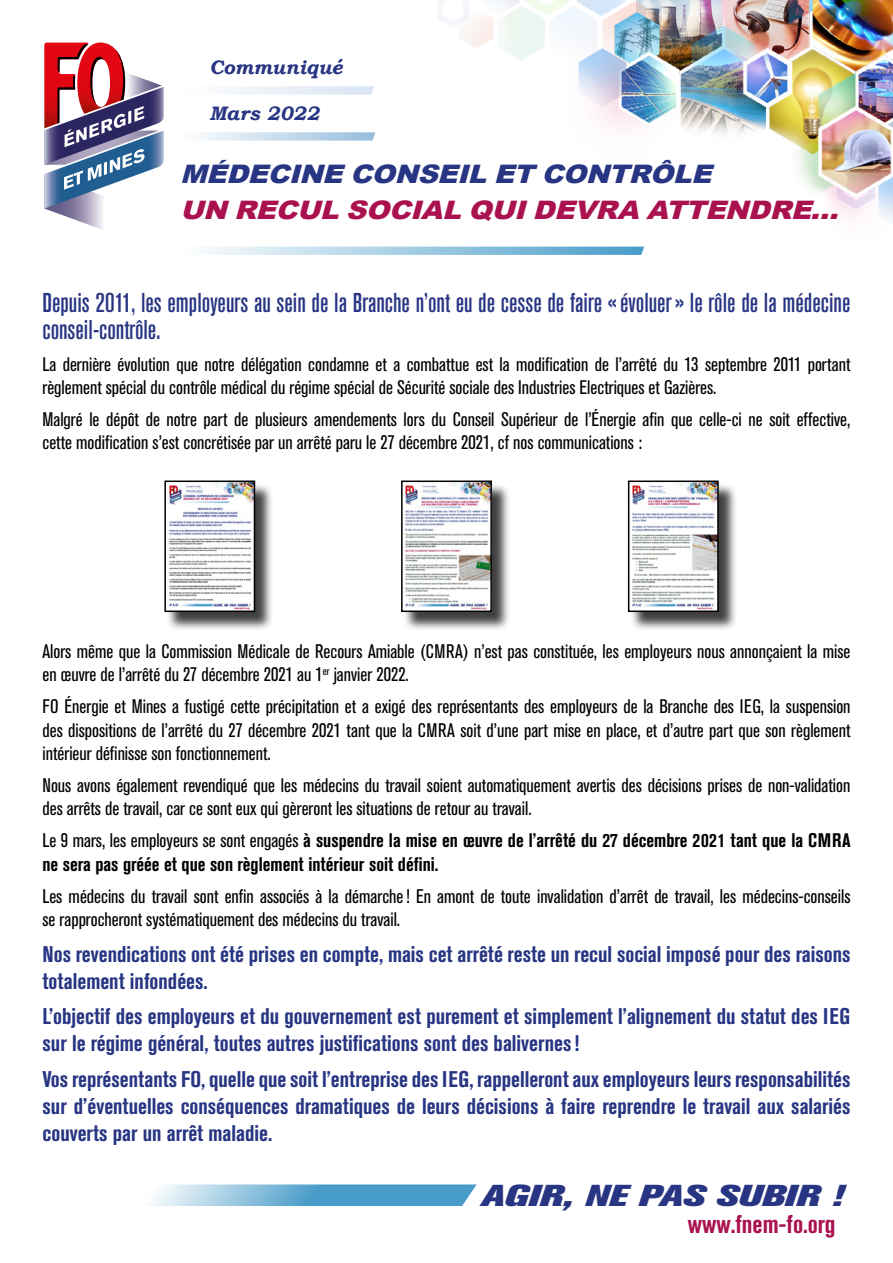
<style>
.page{position:relative;width:893px;height:1263px;background:#fff}
.page>*{position:absolute;margin:0;border:0;box-sizing:border-box;transform-origin:0 0}
.t1{font:italic 800 30px "Akzidenz Grotesk Pro";color:#283583;scale:1.4 1}
.t2{font:500 condensed 27px/27.3px "Akzidenz Grotesk Pro";color:#283583}
.t3{font:italic 900 25.5px "Arial";color:#aa124f;scale:1.1 1}
.t4{font:italic 900 25.5px "Arial";color:#283583;scale:1.1 1}
.t5{font:700 condensed 25.5px "Akzidenz Grotesk Pro";color:#aa124f}
.t6{font:700 condensed 22.5px/27px "Akzidenz Grotesk Pro";color:#283583}
.t7{font:condensed 19.5px/23.4px "Akzidenz Grotesk Pro";color:#000}
.t8{font:700 condensed 19.5px/23.4px "Akzidenz Grotesk Pro";color:#000}
.t9{font:italic 700 19.5px "Bookman Old Style";color:#283583}
.s1{font-weight:400}
</style>
<div class="page">
<svg style="left:151px;top:1184px;width:326px;height:22px"></svg>
<img style="left:97px;top:0;width:796px;height:222px">
<svg style="left:44px;top:43px;width:120px;height:186px"></svg>
<svg style="left:180px;top:86px;width:194px;height:9px"></svg>
<svg style="left:180px;top:132px;width:195px;height:9px"></svg>
<svg style="left:204px;top:247px;width:440px;height:8px"></svg>
<div style="left:166px;top:482px;width:108px;height:149px;background:#000;opacity:.75"></div>
<img style="left:167px;top:483px;width:85px;height:126px">
<div style="left:164px;top:480px;width:91px;height:132px;border:2px solid #000"></div>
<div style="left:403px;top:482px;width:108px;height:149px;background:#000;opacity:.75"></div>
<img style="left:404px;top:483px;width:85px;height:126px">
<div style="left:401px;top:480px;width:91px;height:132px;border:2px solid #000"></div>
<div style="left:630px;top:482px;width:108px;height:149px;background:#000;opacity:.75"></div>
<img style="left:631px;top:483px;width:85px;height:126px">
<div style="left:628px;top:480px;width:91px;height:132px;border:2px solid #000"></div>
<p class="t9" style="left:210px;top:53px;width:134px">Communiqué</p>
<p class="t9" style="left:210px;top:99px;width:111px">Mars 2022</p>
<h3 class="t4" style="left:180px;top:156px;width:493px">MÉDECINE CONSEILET CONTRÔLE</h3>
<h3 class="t3" style="left:180px;top:192px;width:608px">UN RECULSOCIALQUIDEVRA ATTENDRE…</h3>
<h2 class="t2" style="left:43px;top:288px;width:809px">Depuis 2011, les employeurs au sein de la Branche n’ont eu de cesse de faire «évoluer» le rôle de la médecine conseil-contrôle.</h2>
<p class="t7" style="left:43px;top:352px;width:810px">La dernière évolution que notre délégation condamne et a combattue est la modification de l’arrêté du 13 septembre 2011 portant règlement spécial du contrôle médical du régime spécial de Sécurité sociale des Industries Electriques et Gazières.</p>
<p class="t7" style="left:43px;top:407px;width:809px">Malgré le dépôt de notre part de plusieurs amendements lors du Conseil Supérieur de l’Énergie afin que celle-ci ne soit effective, cette modification s’est concrétisée par un arrêté paru le 27 décembre 2021, cf nos communications :</p>
<p class="t7" style="left:43px;top:639px;width:809px">Alors même que la Commission Médicale de Recours Amiable (CMRA) n’est pas constituée, les employeurs nous annonçaient la mise en œuvre de l’arrêté du 27 décembre 2021 au 1<sup>er</sup> janvier 2022.</p>
<p class="t7" style="left:43px;top:694px;width:809px;text-align:justify">FO Énergie et Mines a fustigé cette précipitation et a exigé des représentants des employeurs de la Branche des IEG, la suspension des dispositions de l’arrêté du 27 décembre 2021 tant que la CMRA soit d’une part mise en place, et d’autre part que son règlement intérieur définisse son fonctionnement.</p>
<p class="t7" style="left:43px;top:773px;width:809px">Nous avons également revendiqué que les médecins du travail soient automatiquement avertis des décisions prises de non-validation des arrêts de travail, car ce sont eux qui gèreront les situations de retour au travail.</p>
<p class="t8" style="left:43px;top:828px;width:809px"><span class="s1">Le 9 mars, les employeurs se sont engagés</span> à suspendre la mise en œuvre de l’arrêté du 27 décembre 2021 tant que la CMRA ne sera pas gréée et que son règlement intérieur soit défini.</p>
<p class="t7" style="left:43px;top:883px;width:809px">Les médecins du travail sont enfin associés à la démarche! En amont de toute invalidation d’arrêt de travail, les médecins-conseils se rapprocheront systématiquement des médecins du travail.</p>
<p class="t6" style="left:43px;top:940px;width:809px">Nos revendications ont été prises en compte, mais cet arrêté reste un recul social imposé pour des raisons totalement infondées.</p>
<p class="t6" style="left:43px;top:1002px;width:809px">L’objectif des employeurs et du gouvernement est purement et simplement l’alignement du statut des IEG sur le régime général, toutes autres justifications sont des balivernes!</p>
<p class="t6" style="left:43px;top:1065px;width:809px;text-align:justify">Vos représentants FO, quelle que soit l’entreprise des IEG, rappelleront aux employeurs leurs responsabilités sur d’éventuelles conséquences dramatiques de leurs décisions à faire reprendre le travail aux salariés couverts par un arrêt maladie.</p>
<h1 class="t1" style="left:481px;top:1176px;width:260px">AGIR, NE PAS SUBIR !</h1>
<h3 class="t5" style="left:688px;top:1208px;width:149px">www.fnem-fo.org</h3>
</div>
